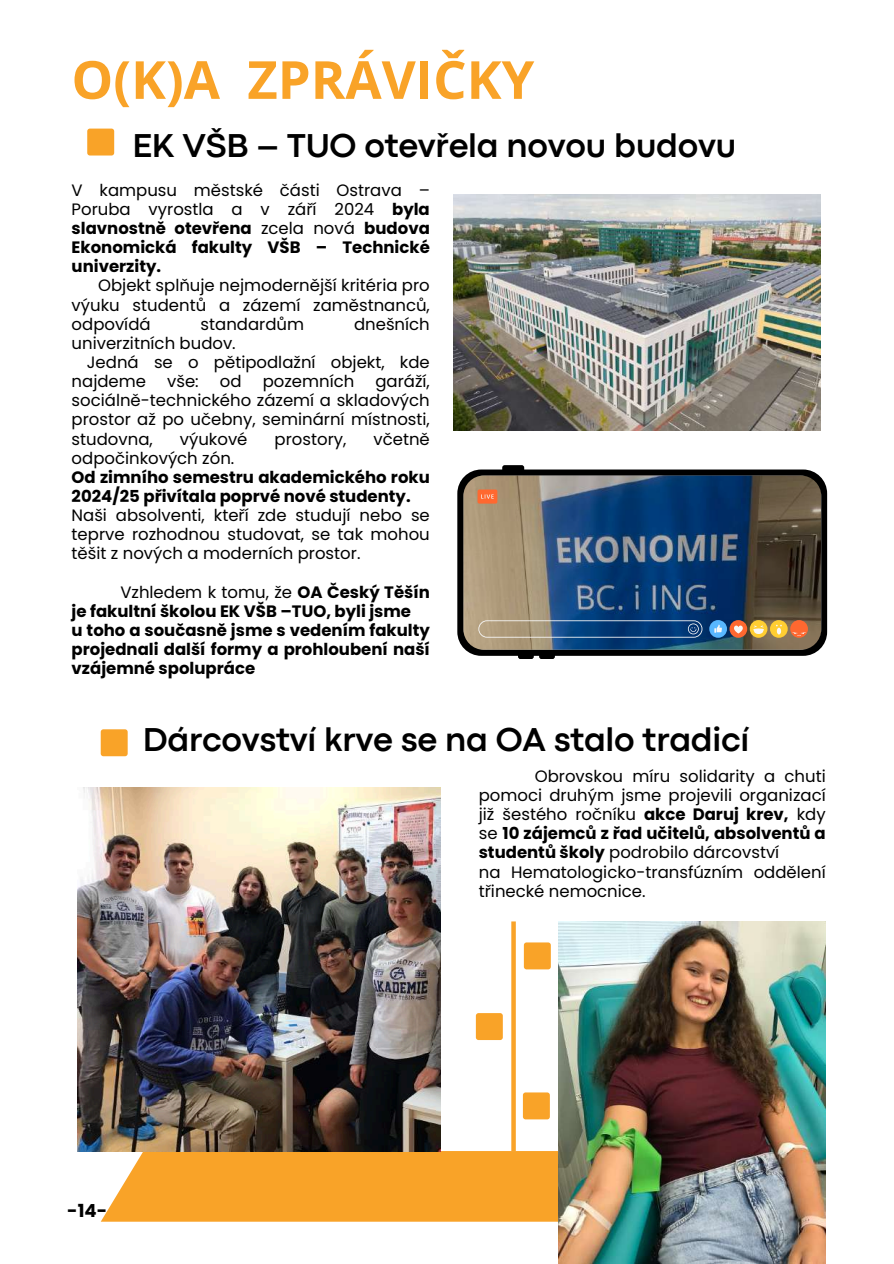
<style>
.page{position:relative;width:894px;height:1264px;background:#fff}
.page>*{position:absolute;margin:0;border:0;box-sizing:border-box;transform-origin:0 0}
.t1{font:700 52.5px "Open Sans";color:#f9a328}
.t2{font:700 34.5px "Codec Pro";letter-spacing:-.01em;color:#000}
.t3{font:700 18px "Poppins";color:#000}
.t4{font:16.5px/19.2px "Poppins";color:#000;text-align:justify}
.t5{font:700 16.5px/19.2px "Poppins";color:#000}
.s1{font-weight:400}
.s2{font-weight:700}
</style>
<div class="page">
<div style="left:87px;top:129px;width:27px;height:26px;background:#f9a328;border-radius:3px"></div>
<img style="left:453px;top:194px;width:367px;height:236px">
<svg style="left:457px;top:465px;width:369px;height:194px"></svg>
<svg style="left:477px;top:489px;width:20px;height:14px"></svg>
<svg style="left:478px;top:620px;width:224px;height:17px"></svg>
<div style="left:709px;top:620px;width:17px;height:17px;background:#58b7ff;border-radius:50%"></div>
<svg style="left:714px;top:624px;width:7px;height:8px"></svg>
<div style="left:729px;top:620px;width:18px;height:17px;background:#ff6830;border-radius:50%"></div>
<svg style="left:734px;top:625px;width:9px;height:8px"></svg>
<div style="left:749px;top:620px;width:18px;height:17px;background:#ffce32;border-radius:50%"></div>
<svg style="left:753px;top:625px;width:10px;height:9px"></svg>
<div style="left:769px;top:620px;width:18px;height:17px;background:#ffce32;border-radius:50%"></div>
<svg style="left:776px;top:624px;width:5px;height:10px"></svg>
<div style="left:790px;top:620px;width:17px;height:17px;background:#ff6830;border-radius:50%"></div>
<svg style="left:792px;top:632px;width:13px;height:4px"></svg>
<div style="left:101px;top:729px;width:27px;height:27px;background:#f9a328;border-radius:3px"></div>
<div style="left:101px;top:1150px;width:457px;height:71px;background:#f9a328"></div>
<img style="left:78px;top:787px;width:362px;height:364px">
<img style="left:558px;top:921px;width:267px;height:342px">
<svg style="left:511px;top:921px;width:4px;height:229px"></svg>
<div style="left:475px;top:1013px;width:27px;height:27px;background:#f9a328;border-radius:3px"></div>
<div style="left:522px;top:1092px;width:27px;height:27px;background:#f9a328;border-radius:3px"></div>
<div style="left:523px;top:942px;width:27px;height:27px;background:#f9a328;border-radius:3px"></div>
<h1 class="t1" style="left:71px;top:43px;width:464px">O(K)A ZPRÁVIČKY</h1>
<h2 class="t2" style="left:132px;top:133px;width:604px">EK VŠB – TUO otevřela novou budovu</h2>
<p class="t5" style="left:72px;top:180px;width:359px;text-align:justify"><span class="s1">V kampusu městské části Ostrava – Poruba vyrostla a v září 2024</span> byla slavnostně otevřena <span class="s1">zcela nová</span> budova Ekonomická fakulty VŠB – Technické univerzity.</p>
<p class="t4" style="left:72px;top:276px;width:359px;text-indent:27px">Objekt splňuje nejmodernější kritéria pro výuku studentů a zázemí zaměstnanců, odpovídá</p>
<p class="t4" style="left:200px;top:314px;width:105px">standardům</p>
<p class="t4" style="left:354px;top:314px;width:77px">dnešních</p>
<p class="t4" style="left:72px;top:333px;width:166px">univerzitních budov.</p>
<p class="t4" style="left:87px;top:352px;width:344px">Jedná se o pětipodlažní objekt, kde</p>
<p class="t4" style="left:72px;top:372px;width:76px">najdeme</p>
<p class="t4" style="left:167px;top:372px;width:33px">vše:</p>
<p class="t4" style="left:220px;top:372px;width:23px">od</p>
<p class="t4" style="left:262px;top:372px;width:93px">pozemních</p>
<p class="t4" style="left:72px;top:372px;width:359px;text-indent:304px">garáží, sociálně-technického zázemí a skladových prostor až po učebny, seminární místnosti, studovna,</p>
<p class="t4" style="left:180px;top:429px;width:69px">výukové</p>
<p class="t4" style="left:274px;top:429px;width:73px">prostory,</p>
<p class="t4" style="left:373px;top:429px;width:58px">včetně</p>
<p class="t4" style="left:72px;top:448px;width:164px">odpočinkových zón.</p>
<p class="t5" style="left:72px;top:467px;width:359px">Od zimního semestru akademického roku<br>2024/25 přivítala poprvé nové studenty.</p>
<p class="t4" style="left:72px;top:505px;width:359px">Naši absolventi, kteří zde studují nebo se teprve rozhodnou studovat, se tak mohou těšit z nových a moderních prostor.</p>
<p class="t5" style="left:72px;top:582px;width:359px;text-indent:49px"><span class="s1">Vzhledem k tomu, že</span> OA Český Těšín je fakultní školou EK VŠB –TUO, byli jsme<br>u toho a současně jsme s vedením fakulty projednali další formy a prohloubení naší vzájemné spolupráce</p>
<h2 class="t2" style="left:143px;top:727px;width:607px">Dárcovství krve se na OA stalo tradicí</h2>
<p class="t4" style="left:478px;top:766px;width:348px;text-align:left;text-indent:56px">Obrovskou míru solidarity a chuti pomoci druhým jsme projevili organizací již šestého ročníku <span class="s2">akce Daruj krev,</span> kdy se <span class="s2">10 zájemců z řad učitelů, absolventů a studentů školy</span> podrobilo dárcovství<br>na Hematologicko-transfúzním oddělení třinecké nemocnice.</p>
<p class="t3" style="left:67px;top:1197px;width:41px">-14-</p>
</div>
